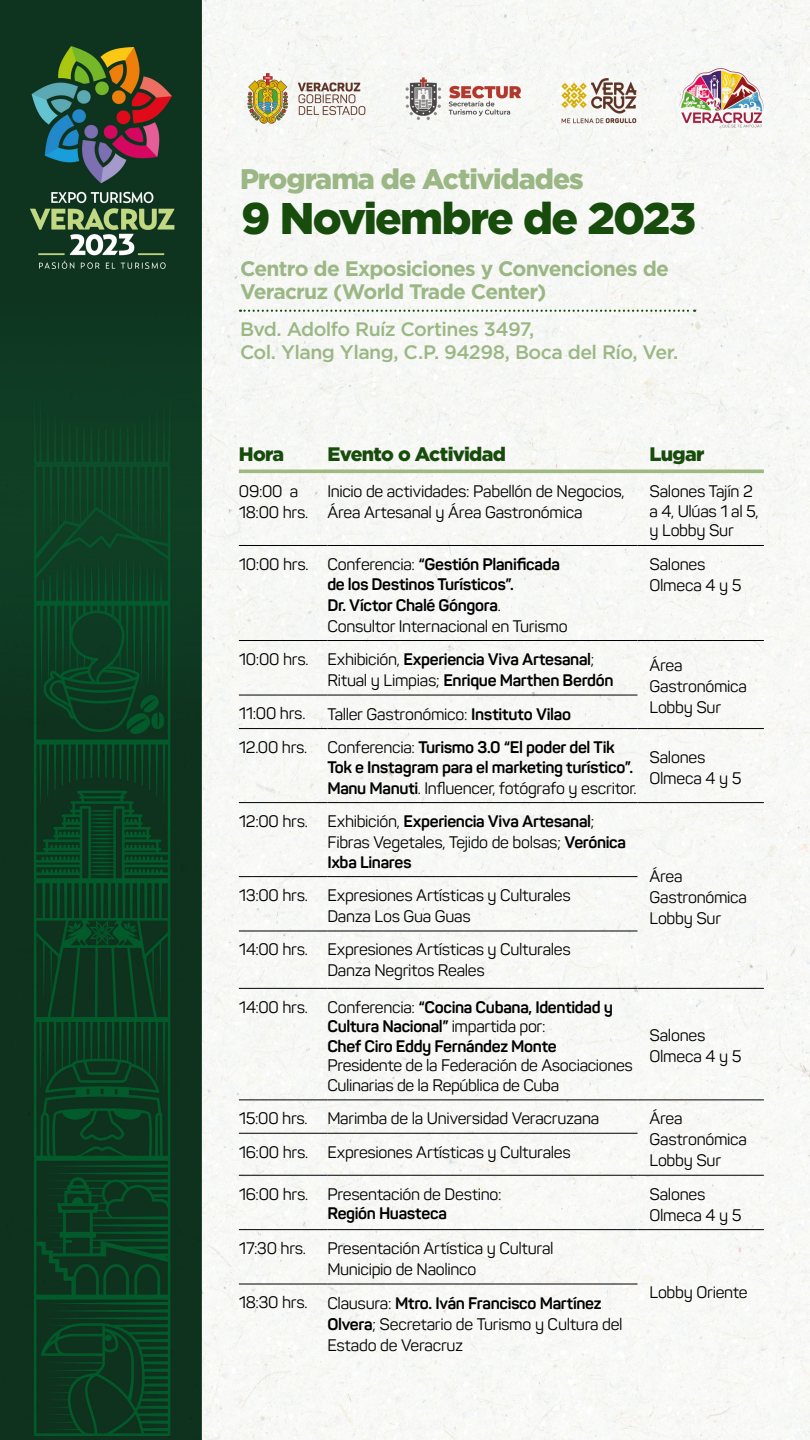
<style>
.page{position:relative;width:810px;height:1440px;background:#fff}
.page>*{position:absolute;margin:0;border:0;box-sizing:border-box;transform-origin:0 0}
.t1{font:900 44.33px "Gotham";letter-spacing:-.04em;color:#174c0c}
.t2{font:900 28.35px "Gotham";letter-spacing:-.035em;color:#9bb785}
.t3{font:700 21px/22.5px "Gotham";letter-spacing:-.04em;color:#9bb785}
.t4{font:500 19.5px "Gotham";letter-spacing:-.03em;color:#9bb785}
.t5{font:900 19.5px "Gotham";letter-spacing:-.03em;color:#174c0c}
.t6{font:16.5px/21px "Panton";letter-spacing:-.015em;color:#000}
.t7{font:700 16.5px/19.5px "Panton";letter-spacing:-.02em;color:#000}
.s1{font-weight:400}
.s2{font-weight:700}
</style>
<div class="page">
<img style="left:0;top:0;width:810px;height:1440px">
<hr style="left:239px;top:470px;width:525px;height:3px;background:#a0b881">
<hr style="left:638px;top:545px;width:126px;height:1px;background:#000">
<hr style="left:239px;top:545px;width:88px;height:1px;background:#000">
<hr style="left:327px;top:545px;width:311px;height:1px;background:#000">
<hr style="left:239px;top:640px;width:88px;height:1px;background:#000">
<hr style="left:327px;top:640px;width:311px;height:1px;background:#000">
<hr style="left:638px;top:640px;width:126px;height:1px;background:#000">
<hr style="left:239px;top:695px;width:88px;height:1px;background:#000">
<hr style="left:239px;top:1284px;width:88px;height:1px;background:#000">
<hr style="left:327px;top:1284px;width:311px;height:1px;background:#000">
<hr style="left:327px;top:695px;width:311px;height:1px;background:#000">
<hr style="left:239px;top:728px;width:88px;height:1px;background:#000">
<hr style="left:638px;top:728px;width:126px;height:1px;background:#000">
<hr style="left:638px;top:802px;width:126px;height:1px;background:#000">
<hr style="left:239px;top:802px;width:88px;height:1px;background:#000">
<hr style="left:327px;top:728px;width:311px;height:1px;background:#000">
<hr style="left:239px;top:876px;width:88px;height:1px;background:#000">
<hr style="left:239px;top:931px;width:88px;height:1px;background:#000">
<hr style="left:327px;top:802px;width:311px;height:1px;background:#000">
<hr style="left:239px;top:988px;width:88px;height:1px;background:#000">
<hr style="left:638px;top:988px;width:126px;height:1px;background:#000">
<hr style="left:638px;top:1100px;width:126px;height:1px;background:#000">
<hr style="left:327px;top:876px;width:311px;height:1px;background:#000">
<hr style="left:327px;top:931px;width:311px;height:1px;background:#000">
<hr style="left:239px;top:1100px;width:88px;height:1px;background:#000">
<hr style="left:239px;top:1133px;width:88px;height:1px;background:#000">
<hr style="left:327px;top:988px;width:311px;height:1px;background:#000">
<hr style="left:239px;top:1175px;width:88px;height:1px;background:#000">
<hr style="left:638px;top:1175px;width:126px;height:1px;background:#000">
<hr style="left:638px;top:1229px;width:126px;height:1px;background:#000">
<hr style="left:327px;top:1100px;width:311px;height:1px;background:#000">
<hr style="left:239px;top:1229px;width:88px;height:1px;background:#000">
<hr style="left:327px;top:1229px;width:311px;height:1px;background:#000">
<hr style="left:327px;top:1133px;width:311px;height:1px;background:#000">
<hr style="left:327px;top:1175px;width:311px;height:1px;background:#000">
<svg style="left:240px;top:310px;width:455px;height:2px"></svg>
<p class="t2" style="left:240px;top:160px;width:345px">Programa de Actividades</p>
<p class="t1" style="left:241px;top:188px;width:457px">9 Noviembre de 2023</p>
<p class="t3" style="left:240px;top:257px;width:431px">Centro de Exposiciones y Convenciones de<br>Veracruz (World Trade Center)</p>
<p class="t4" style="left:240px;top:316px;width:296px">Bvd. Adolfo Ruíz Cortines 3497,</p>
<p class="t4" style="left:240px;top:339px;width:440px">Col. Ylang Ylang, C.P. 94298, Boca del Río, Ver.</p>
<p class="t5" style="left:239px;top:440px;width:47px">Hora</p>
<p class="t5" style="left:327px;top:440px;width:180px">Evento o Actividad</p>
<p class="t5" style="left:650px;top:440px;width:57px">Lugar</p>
<p class="t6" style="left:239px;top:481px;width:71px">09:00 a<br>18:00 hrs.</p>
<p class="t6" style="left:327px;top:481px;width:299px">Inicio de actividades: Pabellón de Negocios,<br>Área Artesanal y Área Gastronómica</p>
<p class="t6" style="left:650px;top:482px;width:111px;line-height:19.5px">Salones Tajín 2 a 4, Ulúas 1 al 5, y Lobby Sur</p>
<p class="t6" style="left:239px;top:554px;width:71px">10:00 hrs.</p>
<p class="t7" style="left:327px;top:554px;width:234px"><span class="s1">Conferencia:</span> “Gestión Planificada</p>
<p class="t7" style="left:327px;top:574px;width:188px">de los Destinos Turísticos”.</p>
<p class="t7" style="left:327px;top:595px;width:175px">Dr. Víctor Chalé Góngora<span class="s1">.</span></p>
<p class="t6" style="left:327px;top:615px;width:242px">Consultor Internacional en Turismo</p>
<p class="t6" style="left:650px;top:554px;width:57px">Salones</p>
<p class="t6" style="left:650px;top:575px;width:93px">Olmeca 4 y 5</p>
<p class="t6" style="left:239px;top:649px;width:71px">10:00 hrs.</p>
<p class="t7" style="left:327px;top:649px;width:288px;line-height:21px"><span class="s1">Exhibición,</span> Experiencia Viva Artesanal<span class="s1">;<br>Ritual y Limpias;</span> Enrique Marthen Berdón</p>
<p class="t6" style="left:650px;top:655px;width:99px">Área<br>Gastronómica</p>
<p class="t6" style="left:650px;top:697px;width:73px">Lobby Sur</p>
<p class="t6" style="left:239px;top:703px;width:68px">11:00 hrs.</p>
<p class="t6" style="left:327px;top:703px;width:245px">Taller Gastronómico: <span class="s2">Instituto Vilao</span></p>
<p class="t6" style="left:239px;top:737px;width:70px">12.00 hrs.</p>
<p class="t7" style="left:327px;top:737px;width:307px"><span class="s1">Conferencia:</span> Turismo 3.0 “El poder del Tik<br>Tok e Instagram para el marketing turístico”.</p>
<p class="t6" style="left:327px;top:777px;width:311px"><span class="s2">Manu Manuti</span>. Influencer, fotógrafo y escritor.</p>
<p class="t6" style="left:650px;top:746px;width:57px">Salones</p>
<p class="t6" style="left:650px;top:767px;width:93px">Olmeca 4 y 5</p>
<p class="t6" style="left:239px;top:811px;width:71px">12:00 hrs.</p>
<p class="t6" style="left:327px;top:811px;width:300px">Exhibición, <span class="s2">Experiencia Viva Artesanal</span>;<br>Fibras Vegetales, Tejido de bolsas; <span class="s2">Verónica</span></p>
<p class="t7" style="left:327px;top:852px;width:86px">Ixba Linares</p>
<p class="t6" style="left:239px;top:885px;width:71px">13:00 hrs.</p>
<p class="t6" style="left:327px;top:885px;width:245px">Expresiones Artísticas y Culturales</p>
<p class="t6" style="left:327px;top:906px;width:145px">Danza Los Gua Guas</p>
<p class="t6" style="left:239px;top:939px;width:71px">14:00 hrs.</p>
<p class="t6" style="left:327px;top:939px;width:245px">Expresiones Artísticas y Culturales</p>
<p class="t6" style="left:327px;top:960px;width:159px">Danza Negritos Reales</p>
<p class="t6" style="left:239px;top:996px;width:71px">14:00 hrs.</p>
<p class="t7" style="left:327px;top:997px;width:287px"><span class="s1">Conferencia:</span> “Cocina Cubana, Identidad y<br>Cultura Nacional” <span class="s1">impartida por:</span></p>
<p class="t7" style="left:327px;top:1036px;width:231px">Chef Ciro Eddy Fernández Monte</p>
<p class="t6" style="left:327px;top:1056px;width:307px;line-height:19.5px">Presidente de la Federación de Asociaciones<br>Culinarias de la República de Cuba</p>
<p class="t6" style="left:650px;top:866px;width:99px">Área<br>Gastronómica</p>
<p class="t6" style="left:650px;top:908px;width:73px">Lobby Sur</p>
<p class="t6" style="left:650px;top:1025px;width:57px">Salones</p>
<p class="t6" style="left:650px;top:1046px;width:93px">Olmeca 4 y 5</p>
<p class="t6" style="left:239px;top:1108px;width:70px">15:00 hrs.</p>
<p class="t6" style="left:327px;top:1108px;width:273px">Marimba de la Universidad Veracruzana</p>
<p class="t6" style="left:650px;top:1108px;width:99px">Área<br>Gastronómica</p>
<p class="t6" style="left:650px;top:1150px;width:73px">Lobby Sur</p>
<p class="t6" style="left:239px;top:1141px;width:71px">16:00 hrs.</p>
<p class="t6" style="left:327px;top:1141px;width:245px">Expresiones Artísticas y Culturales</p>
<p class="t6" style="left:239px;top:1183px;width:71px">16:00 hrs.</p>
<p class="t6" style="left:327px;top:1183px;width:176px">Presentación de Destino:</p>
<p class="t7" style="left:327px;top:1204px;width:121px">Región Huasteca</p>
<p class="t6" style="left:650px;top:1183px;width:57px">Salones</p>
<p class="t6" style="left:650px;top:1204px;width:93px">Olmeca 4 y 5</p>
<p class="t6" style="left:239px;top:1238px;width:69px">17:30 hrs.</p>
<p class="t6" style="left:327px;top:1238px;width:228px">Presentación Artística y Cultural</p>
<p class="t6" style="left:327px;top:1259px;width:151px">Municipio de Naolinco</p>
<p class="t6" style="left:239px;top:1292px;width:70px">18:30 hrs.</p>
<p class="t6" style="left:327px;top:1292px;width:297px">Clausura: <span class="s2">Mtro. Iván Francisco Martínez<br>Olvera</span>; Secretario de Turismo y Cultura del<br>Estado de Veracruz</p>
<p class="t6" style="left:650px;top:1281px;width:100px">Lobby Oriente</p>
</div>
